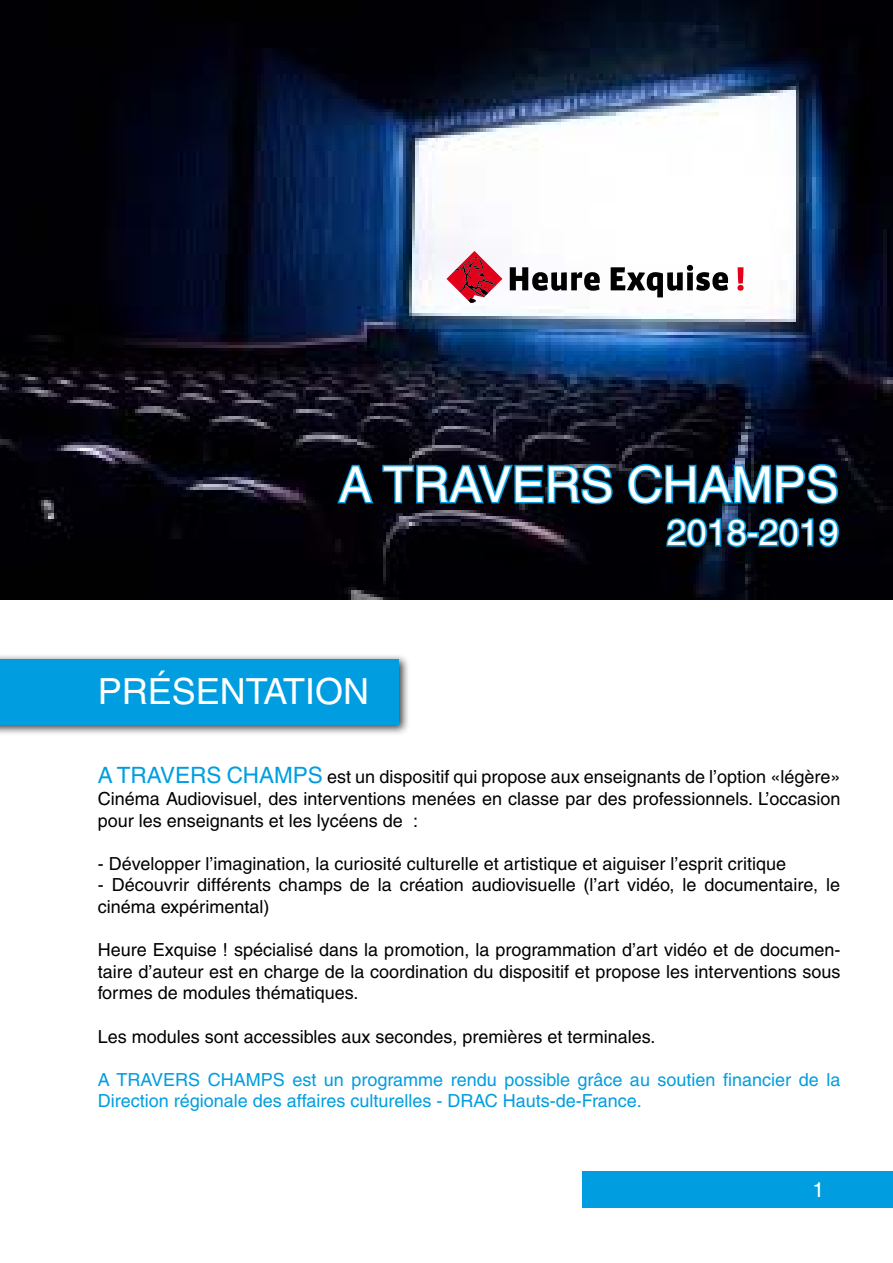
<style>
.page{position:relative;width:893px;height:1263px;background:#fff}
.page>*{position:absolute;margin:0;border:0;box-sizing:border-box;transform-origin:0 0}
.t1{font:49.5px "Helvetica";color:#fff}
.t2{font:36px "Helvetica";color:#fff}
.t3{font:21px "Helvetica";color:#fff}
.t4{font:18px/21.6px "Helvetica";color:#000;text-align:justify}
.t5{font:18px/21.6px "Helvetica";color:#009ee0}
.s1{font-size:22.5px;color:#009ee0}
</style>
<div class="page">
<div style="left:0;top:654px;width:410px;height:82px;background:#000;opacity:.75"></div>
<div style="left:0;top:659px;width:399px;height:66px;background:#009ee0"></div>
<div style="left:583px;top:1171px;width:310px;height:37px;background:#009ee0"></div>
<img style="left:0;top:0;width:892px;height:599px">
<svg style="left:446px;top:251px;width:56px;height:52px"></svg>
<svg style="left:510px;top:267px;width:90px;height:24px"></svg>
<svg style="left:611px;top:265px;width:117px;height:32px"></svg>
<svg style="left:737px;top:267px;width:7px;height:24px"></svg>
<svg style="left:335px;top:463px;width:40px;height:42px;background:#003047"></svg>
<svg style="left:381px;top:462px;width:233px;height:44px;background:#043f5b"></svg>
<svg style="left:626px;top:462px;width:214px;height:44px;background:#03405f"></svg>
<svg style="left:665px;top:517px;width:83px;height:33px;background:#035379"></svg>
<div style="left:747px;top:532px;width:12px;height:6px;border:3px solid #009ee0"></div>
<svg style="left:757px;top:517px;width:83px;height:32px;background:#005074"></svg>
<h1 class="t1" style="left:339px;top:456px;width:502px">A TRAVERS CHAMPS</h1>
<h2 class="t2" style="left:667px;top:512px;width:174px">2018-2019</h2>
<h2 class="t2" style="left:98px;top:671px;width:273px">PRÉSENTATION</h2>
<p class="t4" style="left:98px;top:766px;width:744px"><span class="s1">A TRAVERS CHAMPS</span> est un dispositif qui propose aux enseignants de l’option «légère» Cinéma Audiovisuel, des interventions menées en classe par des professionnels. L’occasion pour les enseignants et les lycéens de :</p>
<p class="t4" style="left:98px;top:853px;width:690px">- Développer l’imagination, la curiosité culturelle et artistique et aiguiser l’esprit critique</p>
<p class="t4" style="left:98px;top:874px;width:744px">- Découvrir différents champs de la création audiovisuelle (l’art vidéo, le documentaire, le cinéma expérimental)</p>
<p class="t4" style="left:98px;top:939px;width:744px">Heure Exquise ! spécialisé dans la promotion, la programmation d’art vidéo et de documen&shy;taire d’auteur est en charge de la coordination du dispositif et propose les interventions sous formes de modules thématiques.</p>
<p class="t4" style="left:98px;top:1025px;width:559px">Les modules sont accessibles aux secondes, premières et terminales.</p>
<p class="t5" style="left:98px;top:1069px;width:744px">A TRAVERS CHAMPS est un programme rendu possible grâce au soutien financier de la<br>Direction régionale des affaires culturelles - DRAC Hauts-de-France.</p>
<p class="t3" style="left:812px;top:1177px;width:13px">1</p>
</div>
